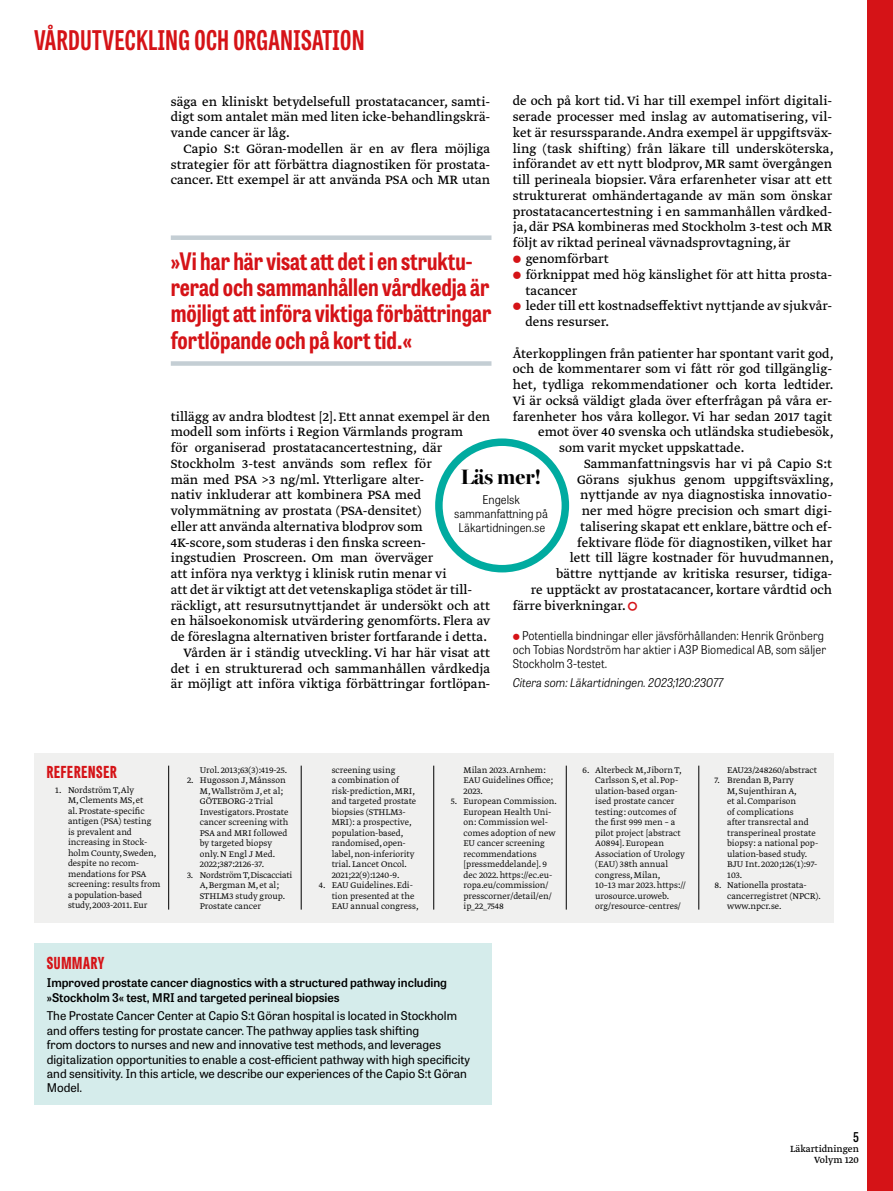
<style>
.page{position:relative;width:893px;height:1191px;background:#fff}
.page>*{position:absolute;margin:0;border:0;box-sizing:border-box;transform-origin:0 0}
.t1{font:700 27px "Tablet Gothic Compressed";letter-spacing:.02em;color:#d51317}
.t2{font:700 24px/26.2px "Tablet Gothic Condensed";color:#d51317}
.t3{font:700 21px "Miller Banner";color:#000}
.t4{font:800 16.5px "Tablet Gothic Compressed";letter-spacing:.045em;color:#d51317}
.t5{font:14.25px/15.8px "Greta Text Pro Regular Min";color:#000;text-align:justify}
.t6{font:600 13.5px "Tablet Gothic Condensed";color:#000}
.t7{font:12px/14.4px "Tablet Gothic";color:#000}
.t8{font:300 12px/14.2px "Tablet Gothic Narrow";letter-spacing:.005em;color:#000}
.t9{font:600 12px/14.4px "Tablet Gothic";color:#000}
.t10{font:italic 300 12px "Tablet Gothic Narrow";color:#000}
.t11{font:10.5px/10.5px "Greta Text Pro";color:#000;text-align:right}
.t12{font:9.75px/10.5px "Greta Text Pro Light Min";color:#000}
.s1{color:#d51317}
</style>
<div class="page">
<div style="left:867px;top:0;width:26px;height:1191px;background:#d51317"></div>
<div style="left:34px;top:753px;width:799px;height:169px;background:#f0f0ef"></div>
<hr style="left:168px;top:765px;width:1px;height:144px;background:#000">
<hr style="left:433px;top:765px;width:1px;height:144px;background:#000">
<hr style="left:301px;top:765px;width:1px;height:144px;background:#000">
<hr style="left:566px;top:765px;width:1px;height:144px;background:#000">
<hr style="left:698px;top:765px;width:1px;height:144px;background:#000">
<div style="left:435px;top:438px;width:134px;height:134px;border:8px solid #00aba0;border-radius:50%"></div>
<div style="left:34px;top:943px;width:457px;height:162px;background:#d5eceb"></div>
<div style="left:171px;top:235px;width:320px;height:5px;background:#c4ced4"></div>
<div style="left:171px;top:361px;width:320px;height:5px;background:#c4ced4"></div>
<h1 class="t1" style="left:34px;top:22px;width:332px">VÅRDUTVECKLING OCH ORGANISATION</h1>
<p class="t5" style="left:513px;top:94px;width:321px">de och på kort tid. Vi har till exempel infört digitali-</p>
<p class="t5" style="left:513px;top:110px;width:321px">serade processer med inslag av automatisering, vil-</p>
<p class="t5" style="left:513px;top:125px;width:321px">ket är resurssparande. Andra exempel är uppgiftsväx-</p>
<p class="t5" style="left:513px;top:141px;width:322px">ling (task shifting) från läkare till undersköterska,</p>
<p class="t5" style="left:513px;top:157px;width:321px">införandet av ett nytt blodprov, MR samt övergången</p>
<p class="t5" style="left:513px;top:173px;width:321px">till perineala biopsier. Våra erfarenheter visar att ett</p>
<p class="t5" style="left:513px;top:188px;width:321px">strukturerat omhändertagande av män som önskar</p>
<p class="t5" style="left:513px;top:204px;width:321px">prostatacancertestning i en sammanhållen vårdked-</p>
<p class="t5" style="left:513px;top:220px;width:321px">ja, där PSA kombineras med Stockholm 3-test och MR</p>
<p class="t5" style="left:513px;top:236px;width:279px">följt av riktad perineal vävnadsprovtagning, är</p>
<p class="t5" style="left:526px;top:251px;width:85px">genomförbart</p>
<p class="t5" style="left:526px;top:267px;width:308px">förknippat med hög känslighet för att hitta prosta-</p>
<p class="t5" style="left:525px;top:283px;width:53px">tacancer</p>
<p class="t5" style="left:526px;top:299px;width:308px">leder till ett kostnadseffektivt nyttjande av sjukvår-</p>
<p class="t5" style="left:525px;top:314px;width:85px">dens resurser.</p>
<p class="t5" style="left:513px;top:346px;width:322px">Återkopplingen från patienter har spontant varit god,</p>
<p class="t5" style="left:513px;top:362px;width:321px">och de kommentarer som vi fått rör god tillgänglig-</p>
<p class="t5" style="left:513px;top:377px;width:322px">het, tydliga rekommendationer och korta ledtider.</p>
<p class="t5" style="left:513px;top:393px;width:321px">Vi är också väldigt glada över efterfrågan på våra er-</p>
<p class="t5" style="left:513px;top:409px;width:321px">farenheter hos våra kollegor. Vi har sedan 2017 tagit</p>
<p class="t5" style="left:538px;top:424px;width:297px">emot över 40 svenska och utländska studiebesök,</p>
<p class="t5" style="left:559px;top:440px;width:187px">som varit mycket uppskattade.</p>
<p class="t5" style="left:584px;top:456px;width:250px">Sammanfattningsvis har vi på Capio S:t</p>
<p class="t5" style="left:577px;top:472px;width:258px">Görans sjukhus genom uppgiftsväxling,</p>
<p class="t5" style="left:580px;top:487px;width:253px">nyttjande av nya diagnostiska innovatio-</p>
<p class="t5" style="left:582px;top:503px;width:252px">ner med högre precision och smart digi-</p>
<p class="t5" style="left:580px;top:519px;width:254px">talisering skapat ett enklare, bättre och ef-</p>
<p class="t5" style="left:577px;top:535px;width:256px">fektivare flöde för diagnostiken, vilket har</p>
<p class="t5" style="left:570px;top:550px;width:265px">lett till lägre kostnader för huvudmannen,</p>
<p class="t5" style="left:556px;top:566px;width:277px">bättre nyttjande av kritiska resurser, tidiga-</p>
<p class="t5" style="left:531px;top:582px;width:303px">re upptäckt av prostatacancer, kortare vårdtid och</p>
<p class="t5" style="left:513px;top:598px;width:127px">färre biverkningar. <span class="s1">▲</span></p>
<p class="t8" style="left:513px;top:628px;width:315px;text-indent:9px">Potentiella bindningar eller jävsförhållanden: Henrik Grönberg och Tobias Nordström har aktier i A3P Biomedical AB, som säljer<br>Stockholm 3-testet.</p>
<p class="t10" style="left:513px;top:674px;width:212px">Citera som: Läkartidningen. 2023;120:23077</p>
<p class="t5" style="left:171px;top:94px;width:321px">säga en kliniskt betydelsefull prostatacancer, samti&shy;digt som antalet män med liten icke-behandlingskrä&shy;vande cancer är låg.</p>
<p class="t5" style="left:171px;top:141px;width:321px;text-indent:13px">Capio S:t Göran-modellen är en av flera möjliga strategier för att förbättra diagnostiken för prostata&shy;cancer. Ett exempel är att använda PSA och MR utan</p>
<h2 class="t2" style="left:171px;top:247px;width:322px">»Vi har här visat att det i en struktu&shy;rerad och sammanhållen vårdkedja är möjligt att införa viktiga förbättringar fortlöpande och på kort tid.«</h2>
<p class="t5" style="left:171px;top:409px;width:321px">tillägg av andra blodtest [2]. Ett annat exempel är den</p>
<p class="t5" style="left:171px;top:425px;width:294px">modell som införts i Region Värmlands program</p>
<p class="t5" style="left:171px;top:440px;width:273px">för organiserad prostatacancertestning, där</p>
<p class="t5" style="left:171px;top:456px;width:262px">Stockholm 3-test används som reflex för</p>
<p class="t5" style="left:171px;top:472px;width:255px">män med PSA &gt;3 ng/ml. Ytterligare alter-</p>
<p class="t5" style="left:171px;top:488px;width:252px">nativ inkluderar att kombinera PSA med</p>
<p class="t5" style="left:171px;top:503px;width:252px">volymmätning av prostata (PSA-densitet)</p>
<p class="t5" style="left:171px;top:519px;width:254px">eller att använda alternativa blodprov som</p>
<p class="t5" style="left:171px;top:535px;width:257px">4K-score, som studeras i den finska screen-</p>
<p class="t5" style="left:171px;top:551px;width:264px">ingstudien Proscreen. Om man överväger</p>
<p class="t5" style="left:171px;top:566px;width:277px">att införa nya verktyg i klinisk rutin menar vi</p>
<p class="t5" style="left:171px;top:582px;width:303px">att det är viktigt att det vetenskapliga stödet är till-</p>
<p class="t5" style="left:171px;top:598px;width:321px">räckligt, att resursutnyttjandet är undersökt och att</p>
<p class="t5" style="left:171px;top:614px;width:321px">en hälsoekonomisk utvärdering genomförts. Flera av</p>
<p class="t5" style="left:171px;top:629px;width:318px">de föreslagna alternativen brister fortfarande i detta.</p>
<p class="t5" style="left:184px;top:645px;width:308px">Vården är i ständig utveckling. Vi har här visat att</p>
<p class="t5" style="left:171px;top:661px;width:321px">det i en strukturerad och sammanhållen vårdkedja</p>
<p class="t5" style="left:171px;top:677px;width:321px">är möjligt att införa viktiga förbättringar fortlöpan-</p>
<h3 class="t3" style="left:461px;top:464px;width:82px">Läs mer!</h3>
<p class="t8" style="left:454px;top:491px;width:95px;text-align:center">Engelsk sammanfattning på<br>Läkartidningen.se</p>
<p class="t4" style="left:47px;top:760px;width:72px">REFERENSER</p>
<p class="t12" style="left:68px;top:785px;width:94px;text-indent:-13px">1. Nordström T, Aly<br>M, Clements MS, et<br>al. Prostate-specific antigen (PSA) testing is prevalent and increasing in Stock&shy;holm County, Sweden, despite no recom&shy;mendations for PSA screening: results from a population-based study, 2003-2011. Eur</p>
<p class="t12" style="left:200px;top:765px;width:89px">Urol. 2013;63(3):419-25.</p>
<p class="t12" style="left:200px;top:775px;width:90px;text-indent:-13px">2. Hugosson J, Månsson<br>M, Wallström J, et al;<br>GÖTEBORG-2 Trial<br>Investigators. Prostate cancer screening with<br>PSA and MRI followed by targeted biopsy only. N Engl J Med.<br>2022;387:2126-37.</p>
<p class="t12" style="left:200px;top:870px;width:94px;text-indent:-13px">3. Nordström T, Discacciati<br>A, Bergman M, et al;<br>STHLM3 study group.<br>Prostate cancer</p>
<p class="t12" style="left:332px;top:765px;width:86px">screening using<br>a combination of risk-prediction, MRI, and targeted prostate biopsies (STHLM3-<br>MRI): a prospective, population-based, randomised, open&shy;label, non-inferiority trial. Lancet Oncol.<br>2021;22(9):1240-9.</p>
<p class="t12" style="left:332px;top:880px;width:88px;text-indent:-13px">4. EAU Guidelines. Edi&shy;tion presented at the<br>EAU annual congress,</p>
<p class="t12" style="left:463px;top:765px;width:91px">Milan 2023. Arnhem:<br>EAU Guidelines Office;<br>2023.</p>
<p class="t12" style="left:463px;top:796px;width:95px;text-indent:-13px">5. European Commission.<br>European Health Uni&shy;on: Commission wel&shy;comes adoption of new<br>EU cancer screening recommendations [pressmeddelande]. 9 dec 2022. https://ec.eu&shy;ropa.eu/commission/ presscorner/detail/en/ ip_22_7548</p>
<p class="t12" style="left:595px;top:765px;width:92px;text-indent:-13px">6. Alterbeck M, Jiborn T,<br>Carlsson S, et al. Pop&shy;ulation-based organ&shy;ised prostate cancer testing: outcomes of the first 999 men – a pilot project [abstract<br>A0894]. European<br>Association of Urology (EAU) 38th annual congress, Milan,<br>10–13 mar 2023. https:// urosource.uroweb. org/resource-centres/</p>
<p class="t12" style="left:727px;top:765px;width:91px">EAU23/248260/abstract</p>
<p class="t12" style="left:727px;top:775px;width:92px;text-indent:-13px">7. Brendan B, Parry<br>M, Sujenthiran A,<br>et al. Comparison<br>of complications<br>after transrectal and transperineal prostate biopsy: a national pop&shy;ulation-based study.<br>BJU Int. 2020;126(1):97-<br>103.</p>
<p class="t12" style="left:727px;top:880px;width:95px;text-indent:-13px">8. Nationella prostata&shy;cancerregistret (NPCR). www.npcr.se.</p>
<p class="t4" style="left:47px;top:951px;width:59px">SUMMARY</p>
<p class="t9" style="left:47px;top:975px;width:402px">Improved prostate cancer diagnostics with a structured pathway including »Stockholm 3« test, MRI and targeted perineal biopsies</p>
<p class="t7" style="left:47px;top:1008px;width:425px">The Prostate Cancer Center at Capio S:t Göran hospital is located in Stockholm and offers testing for prostate cancer. The pathway applies task shifting<br>from doctors to nurses and new and innovative test methods, and leverages digitalization opportunities to enable a cost-efficient pathway with high specificity and sensitivity. In this article, we describe our experiences of the Capio S:t Göran Model.</p>
<p class="t6" style="left:853px;top:1127px;width:7px">5</p>
<p class="t11" style="left:790px;top:1144px;width:70px">Läkartidningen<br>Volym 120</p>
</div>
